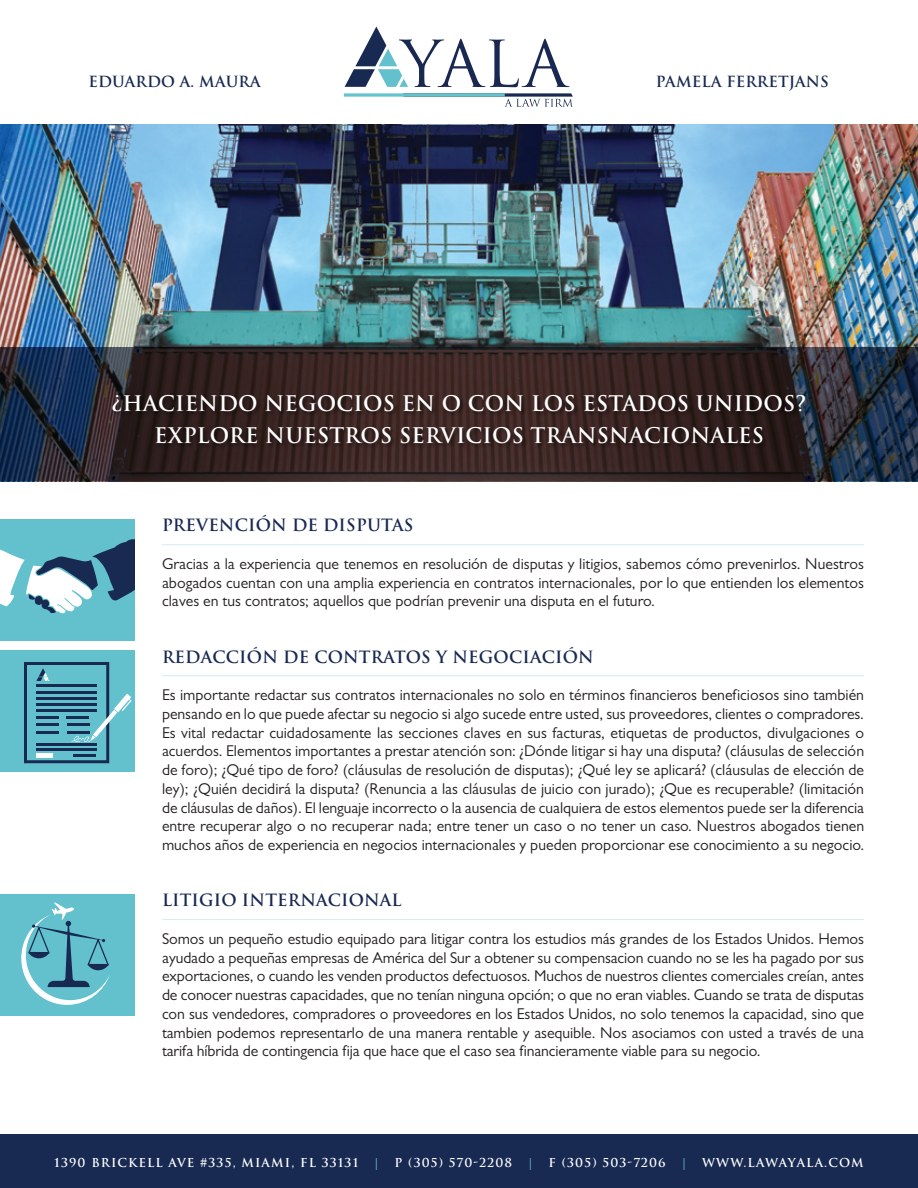
<style>
.page{position:relative;width:918px;height:1188px;background:#fff}
.page>*{position:absolute;margin:0;border:0;box-sizing:border-box;transform-origin:0 0}
.t1{font:700 21px/31.5px "Trajan";letter-spacing:.01em;color:#fff;text-align:center}
.t2{font:700 16.5px "Trajan";letter-spacing:.01em;color:#182952}
.t3{font:15.75px/18.8px "Gill Sans";color:#231f20;text-align:justify}
.t4{font:700 15px "Trajan";letter-spacing:.01em;color:#182952}
.t5{font:700 12px "Trajan";letter-spacing:.09em;color:#fff}
.t6{font:700 12px "Trajan Pro";color:#63c1cd}
.s1{font-family:"Trajan Pro"}
</style>
<div class="page">
<img style="left:0;top:125px;width:918px;height:222px">
<svg style="left:344px;top:93px;width:59px;height:4px"></svg>
<svg style="left:403px;top:93px;width:170px;height:14px"></svg>
<svg style="left:345px;top:27px;width:225px;height:60px"></svg>
<div style="left:0;top:1134px;width:918px;height:54px;background:#182952"></div>
<hr style="left:162px;top:544px;width:702px;height:1px;background:#63c1cd">
<hr style="left:162px;top:675px;width:702px;height:1px;background:#63c1cd">
<hr style="left:162px;top:919px;width:702px;height:1px;background:#63c1cd">
<svg style="left:366px;top:347px;width:186px;height:134px;background:#3d2927"></svg>
<svg style="left:552px;top:347px;width:366px;height:134px;background:#2c262a"></svg>
<svg style="left:0;top:347px;width:366px;height:134px;background:#2b262d"></svg>
<img style="left:0;top:390px;width:918px;height:81px">
<div style="left:0;top:651px;width:135px;height:121px;background:#63c1cd"></div>
<div style="left:0;top:894px;width:135px;height:122px;background:#63c1cd"></div>
<div style="left:0;top:519px;width:135px;height:121px;background:#63c1cd"></div>
<svg style="left:0;top:539px;width:135px;height:75px"></svg>
<svg style="left:24px;top:662px;width:108px;height:101px"></svg>
<svg style="left:21px;top:902px;width:89px;height:103px"></svg>
<p class="t4" style="left:88px;top:73px;width:174px">EDUARDO A. MAURA</p>
<p class="t4" style="left:656px;top:73px;width:175px">PAMELA FERRETJANS</p>
<h1 class="t1" style="left:111px;top:388px;width:697px">¿HACIENDO NEGOCIOS EN O CON LOS ESTADOS UNIDOS?<br>EXPLORE NUESTROS SERVICIOS TRANSNACIONALES</h1>
<p class="t2" style="left:162px;top:515px;width:253px">PREVENCIÓN DE DISPUTAS</p>
<p class="t3" style="left:162px;top:554px;width:703px">Gracias a la experiencia que tenemos en resolución de disputas y litigios, sabemos cómo prevenirlos. Nuestros abogados cuentan con una amplia experiencia en contratos internacionales, por lo que entienden los elementos claves en tus contratos; aquellos que podrían prevenir una disputa en el futuro.</p>
<p class="t2" style="left:162px;top:646px;width:433px">REDACCIÓN DE CONTRATOS Y NEGOCIACIÓN</p>
<p class="t3" style="left:162px;top:685px;width:704px">Es importante redactar sus contratos internacionales no solo en términos financieros beneficiosos sino también pensando en lo que puede afectar su negocio si algo sucede entre usted, sus proveedores, clientes o compradores.<br>Es vital redactar cuidadosamente las secciones claves en sus facturas, etiquetas de productos, divulgaciones o acuerdos. Elementos importantes a prestar atención son: ¿Dónde litigar si hay una disputa? (cláusulas de selección de foro); ¿Qué tipo de foro? (cláusulas de resolución de disputas); ¿Qué ley se aplicará? (cláusulas de elección de ley); ¿Quién decidirá la disputa? (Renuncia a las cláusulas de juicio con jurado); ¿Que es recuperable? (limitación de cláusulas de daños). El lenguaje incorrecto o la ausencia de cualquiera de estos elementos puede ser la diferencia entre recuperar algo o no recuperar nada; entre tener un caso o no tener un caso. Nuestros abogados tienen muchos años de experiencia en negocios internacionales y pueden proporcionar ese conocimiento a su negocio.</p>
<p class="t2" style="left:162px;top:890px;width:241px">LITIGIO INTERNACIONAL</p>
<p class="t3" style="left:162px;top:929px;width:704px">Somos un pequeño estudio equipado para litigar contra los estudios más grandes de los Estados Unidos. Hemos ayudado a pequeñas empresas de América del Sur a obtener su compensacion cuando no se les ha pagado por sus exportaciones, o cuando les venden productos defectuosos. Muchos de nuestros clientes comerciales creían, antes de conocer nuestras capacidades, que no tenían ninguna opción; o que no eran viables. Cuando se trata de disputas con sus vendedores, compradores o proveedores en los Estados Unidos, no solo tenemos la capacidad, sino que tambien podemos representarlo de una manera rentable y asequible. Nos asociamos con usted a través de una tarifa híbrida de contingencia fija que hace que el caso sea financieramente viable para su negocio.</p>
<p class="t5" style="left:54px;top:1155px;width:306px">1390 BRICKELL AVE <span class="s1">#</span>335, MIAMI, FL 33131</p>
<p class="t6" style="left:374px;top:1155px;width:7px">|</p>
<p class="t5" style="left:395px;top:1155px;width:119px">P (305) 570-2208</p>
<p class="t6" style="left:527px;top:1155px;width:7px">|</p>
<p class="t5" style="left:549px;top:1155px;width:119px">F (305) 503-7206</p>
<p class="t6" style="left:681px;top:1155px;width:7px">|</p>
<p class="t5" style="left:702px;top:1155px;width:163px">WWW.LAWAYALA.COM</p>
</div>
